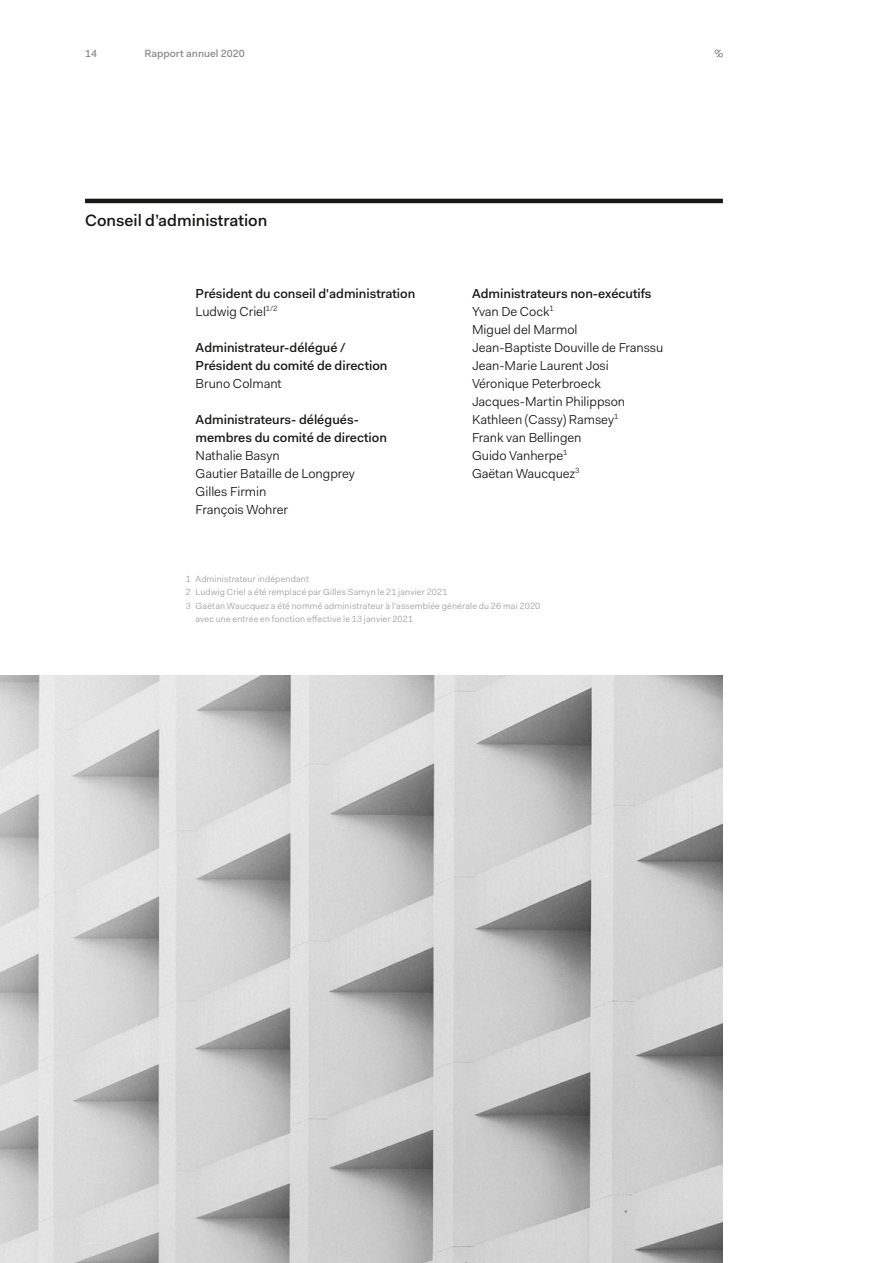
<style>
.page{position:relative;width:893px;height:1263px;background:#fff}
.page>*{position:absolute;margin:0;border:0;box-sizing:border-box;transform-origin:0 0}
.t1{font:500 16.5px "Fakt Pro";color:#181716}
.t2{font:13.05px/18px "Fakt Pro Blond";color:#181716}
.t3{font:500 13.05px/18px "Fakt Pro";color:#181716}
.t4{font:500 10.5px "Fakt Pro";color:#8b8b8b}
.t5{font:9px "Fakt Pro Blond";letter-spacing:.015em;color:#9c9c9d}
</style>
<div class="page">
<hr style="left:85px;top:199px;width:638px;height:4px;background:#181716">
<img style="left:0;top:676px;width:723px;height:587px">
<svg style="left:714px;top:49px;width:9px;height:9px"></svg>
<p class="t4" style="left:85px;top:47px;width:13px">14</p>
<p class="t4" style="left:145px;top:47px;width:102px">Rapport annuel 2020</p>
<p class="t1" style="left:85px;top:209px;width:184px">Conseil d’administration</p>
<p class="t3" style="left:196px;top:284px;width:221px">Président du conseil d'administration</p>
<p class="t2" style="left:196px;top:302px;width:84px">Ludwig Criel<sup>1/2</sup></p>
<p class="t3" style="left:196px;top:338px;width:193px">Administrateur-délégué /<br>Président du comité de direction</p>
<p class="t2" style="left:196px;top:374px;width:88px">Bruno Colmant</p>
<p class="t3" style="left:196px;top:410px;width:193px">Administrateurs- délégués&shy;membres du comité de direction</p>
<p class="t2" style="left:196px;top:446px;width:161px">Nathalie Basyn<br>Gautier Bataille de Longprey<br>Gilles Firmin<br>François Wohrer</p>
<p class="t3" style="left:472px;top:284px;width:181px">Administrateurs non-exécutifs</p>
<p class="t2" style="left:472px;top:302px;width:193px">Yvan De Cock<sup>1<br></sup>Miguel del Marmol<br>Jean-Baptiste Douville de Franssu<br>Jean-Marie Laurent Josi<br>Véronique Peterbroeck<br>Jacques-Martin Philippson<br>Kathleen (Cassy) Ramsey<sup>1<br></sup>Frank van Bellingen<br>Guido Vanherpe<sup>1<br></sup>Gaëtan Waucquez<sup>3</sup></p>
<p class="t5" style="left:186px;top:573px;width:124px">1 Administrateur indépendant</p>
<p class="t5" style="left:186px;top:586px;width:263px">2 Ludwig Criel a été remplacé par Gilles Samyn le 21 janvier 2021</p>
<p class="t5" style="left:186px;top:600px;width:356px">3 Gaëtan Waucquez a été nommé administrateur à l’assemblée générale du 26 mai 2020</p>
<p class="t5" style="left:196px;top:613px;width:219px">avec une entrée en fonction effective le 13 janvier 2021</p>
</div>
